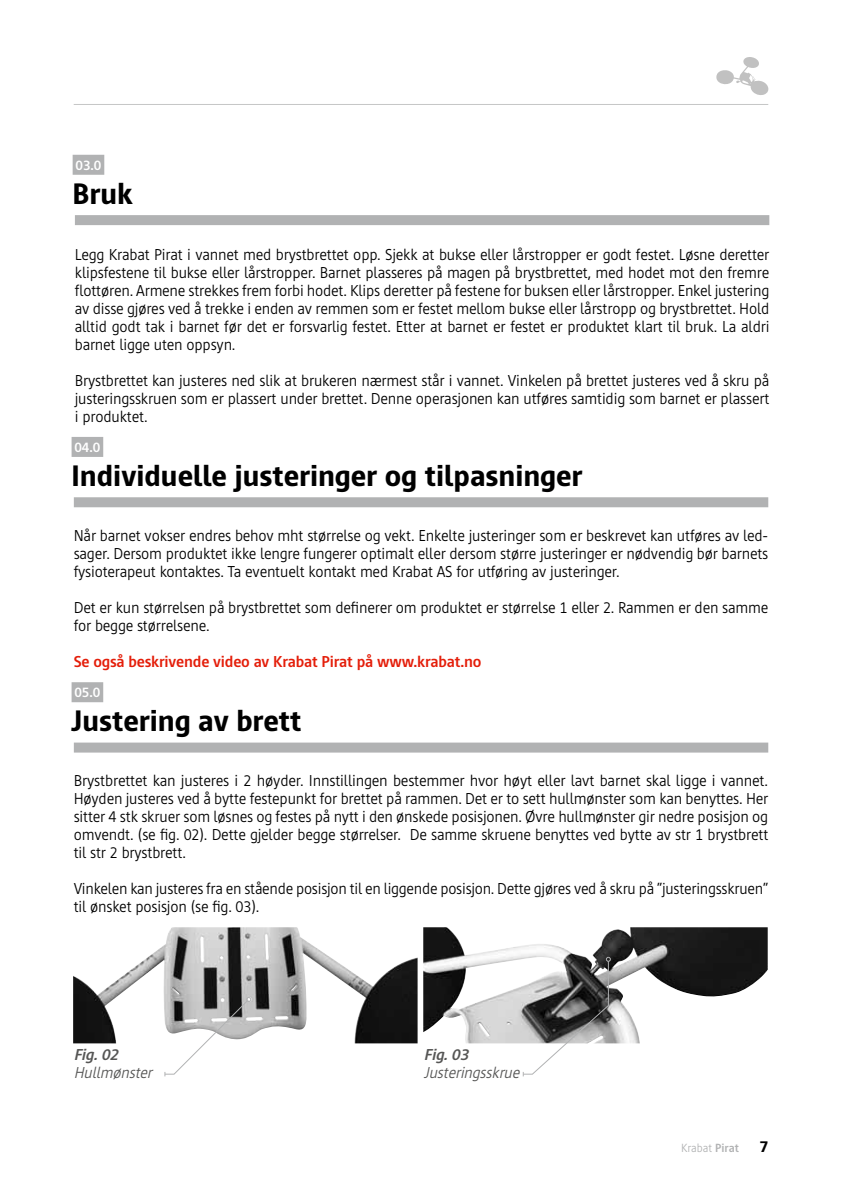
<style>
.page{position:relative;width:842px;height:1191px;background:#fff}
.page>*{position:absolute;margin:0;border:0;box-sizing:border-box;transform-origin:0 0}
.t1{font:800 30px "Cast";color:#000}
.t2{font:300 16px/18px "Cast";letter-spacing:-.01em;color:#000;text-align:justify}
.t3{font:700 16px "Cast";letter-spacing:-.01em;color:#e41e0a}
.t4{font:italic 300 16px "Cast";color:#565655}
.t5{font:italic 700 16px "Cast";color:#565655}
.t6{font:800 16px "Cast";color:#000}
.t7{font:700 14px "Cast";color:#fff}
.t8{font:300 12px "Cast";color:#b1b2b3}
.s1{font-weight:700}
</style>
<div class="page">
<svg style="left:716px;top:57px;width:52px;height:38px"></svg>
<div style="left:75px;top:215px;width:694px;height:10px;background:#b1b2b3"></div>
<div style="left:73px;top:155px;width:31px;height:20px;background:#b1b2b3"></div>
<div style="left:74px;top:497px;width:694px;height:10px;background:#b1b2b3"></div>
<div style="left:72px;top:437px;width:31px;height:20px;background:#b1b2b3"></div>
<div style="left:74px;top:742px;width:694px;height:10px;background:#b1b2b3"></div>
<div style="left:72px;top:682px;width:31px;height:20px;background:#b1b2b3"></div>
<img style="left:73px;top:927px;width:345px;height:116px">
<img style="left:423px;top:927px;width:345px;height:116px">
<hr style="left:74px;top:104px;width:694px;height:1px;background:#c5c6c6">
<svg style="left:164px;top:997px;width:87px;height:79px"></svg>
<svg style="left:522px;top:956px;width:89px;height:120px"></svg>
<p class="t7" style="left:75px;top:157px;width:27px">03.0</p>
<h1 class="t1" style="left:73px;top:176px;width:62px">Bruk</h1>
<p class="t2" style="left:75px;top:246px;width:696px">Legg Krabat Pirat i vannet med brystbrettet opp. Sjekk at bukse eller lårstropper er godt festet. Løsne deretter klipsfestene til bukse eller lårstropper. Barnet plasseres på magen på brystbrettet, med hodet mot den fremre flottøren. Armene strekkes frem forbi hodet. Klips deretter på festene for buksen eller lårstropper. Enkel justering av disse gjøres ved å trekke i enden av remmen som er festet mellom bukse eller lårstropp og brystbrettet. Hold alltid godt tak i barnet før det er forsvarlig festet. Etter at barnet er festet er produktet klart til bruk. La aldri barnet ligge uten oppsyn.</p>
<p class="t2" style="left:75px;top:372px;width:696px">Brystbrettet kan justeres ned slik at brukeren nærmest står i vannet. Vinkelen på brettet justeres ved å skru på justeringsskruen som er plassert under brettet. Denne operasjonen kan utføres samtidig som barnet er plassert i produktet.</p>
<p class="t7" style="left:74px;top:439px;width:27px">04.0</p>
<h1 class="t1" style="left:72px;top:458px;width:512px">Individuelle justeringer og tilpasninger</h1>
<p class="t2" style="left:74px;top:526px;width:696px">Når barnet vokser endres behov mht størrelse og vekt. Enkelte justeringer som er beskrevet kan utføres av led&shy;sager. Dersom produktet ikke lengre fungerer optimalt eller dersom større justeringer er nødvendig bør barnets fysioterapeut kontaktes. Ta eventuelt kontakt med Krabat AS for utføring av justeringer.</p>
<p class="t2" style="left:74px;top:598px;width:696px">Det er kun størrelsen på brystbrettet som definerer om produktet er størrelse 1 eller 2. Rammen er den samme for begge størrelsene.</p>
<p class="t3" style="left:74px;top:652px;width:409px">Se også beskrivende video av Krabat Pirat på www.krabat.no</p>
<p class="t7" style="left:74px;top:684px;width:27px">05.0</p>
<h1 class="t1" style="left:72px;top:703px;width:231px">Justering av brett</h1>
<p class="t2" style="left:74px;top:771px;width:696px">Brystbrettet kan justeres i 2 høyder. Innstillingen bestemmer hvor høyt eller lavt barnet skal ligge i vannet.<br>Høyden justeres ved å bytte festepunkt for brettet på rammen. Det er to sett hullmønster som kan benyttes. Her sitter 4 stk skruer som løsnes og festes på nytt i den ønskede posisjonen. Øvre hullmønster gir nedre posisjon og omvendt. (se fig. 02). Dette gjelder begge størrelser. De samme skruene benyttes ved bytte av str 1 brystbrett til str 2 brystbrett.</p>
<p class="t2" style="left:74px;top:879px;width:696px">Vinkelen kan justeres fra en stående posisjon til en liggende posisjon. Dette gjøres ved å skru på ”justeringsskruen” til ønsket posisjon (se fig. 03).</p>
<p class="t5" style="left:74px;top:1045px;width:50px">Fig.02</p>
<p class="t4" style="left:74px;top:1063px;width:84px">Hullmønster</p>
<p class="t5" style="left:424px;top:1045px;width:50px">Fig.03</p>
<p class="t4" style="left:424px;top:1063px;width:101px">Justeringsskrue</p>
<p class="t8" style="left:681px;top:1141px;width:59px">Krabat <span class="s1">Pirat</span></p>
<p class="t6" style="left:759px;top:1137px;width:10px">7</p>
</div>
